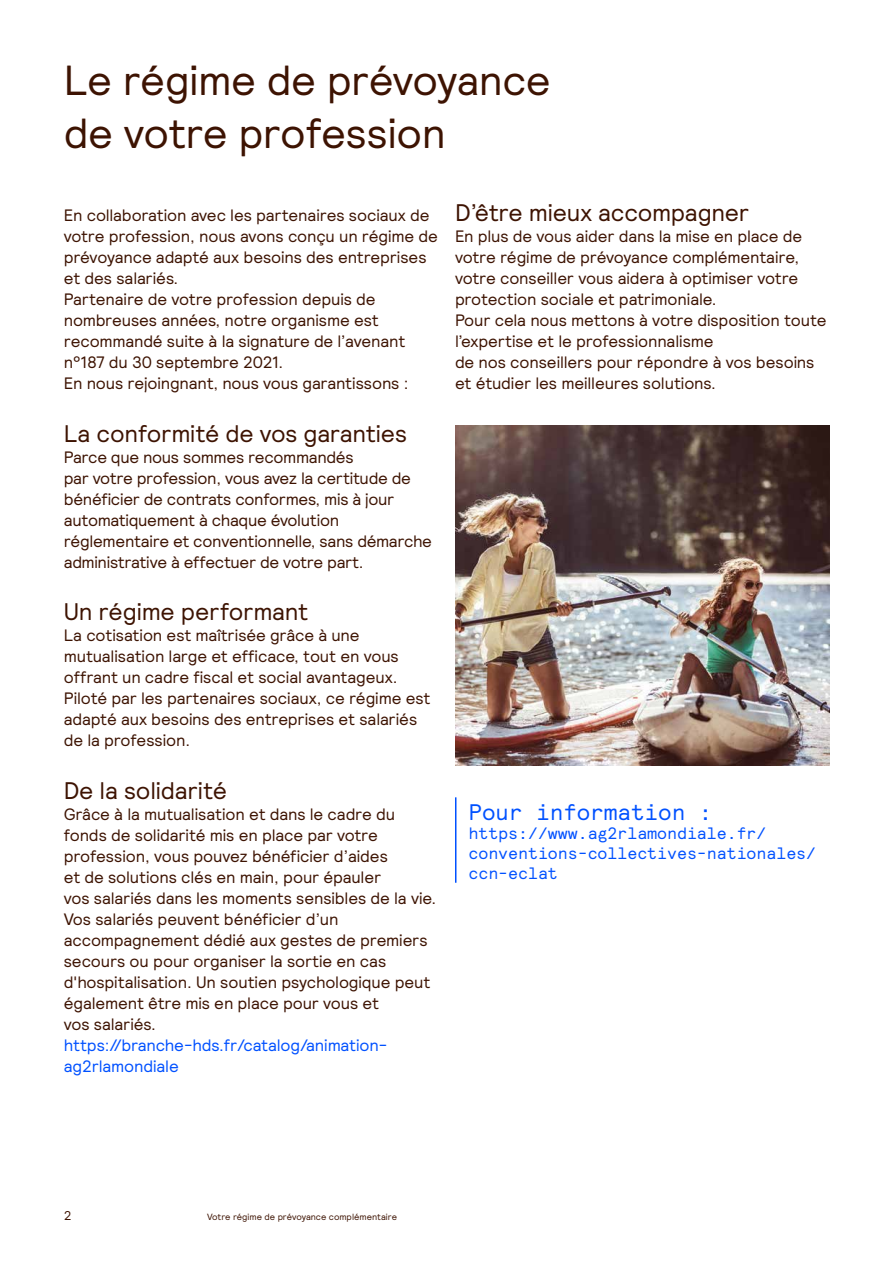
<style>
.page{position:relative;width:893px;height:1263px;background:#fff}
.page>*{position:absolute;margin:0;border:0;box-sizing:border-box;transform-origin:0 0}
.t1{font:42px/52.5px "Relative";letter-spacing:-.015em;color:#3d1302}
.t2{font:24px "Relative";letter-spacing:-.01em;color:#3d1302}
.t3{font:22.5px "Relative Mono 10 Pitch";color:#0051ff}
.t4{font:16.5px/21px "Relative";letter-spacing:-.01em;color:#3d1302}
.t5{font:16.5px/19.5px "Relative Mono 10 Pitch";color:#0051ff}
.t6{font:16.5px/21px "Relative";letter-spacing:-.01em;color:#0051ff}
.t7{font:12.75px "Relative";color:#3d1302}
.t8{font:9px "Relative";color:#3d1302}
</style>
<div class="page">
<hr style="left:455px;top:797px;width:1px;height:86px;background:#0051ff">
<img style="left:455px;top:425px;width:374px;height:340px">
<h1 class="t1" style="left:64px;top:53px;width:489px">Le régime de prévoyance de votre profession</h1>
<p class="t4" style="left:64px;top:204px;width:376px">En collaboration avec les partenaires sociaux de votre profession, nous avons conçu un régime de prévoyance adapté aux besoins des entreprises et des salariés.<br>Partenaire de votre profession depuis de nombreuses années, notre organisme est recommandé suite à la signature de l’avenant n°187 du 30 septembre 2021.<br>En nous rejoingnant, nous vous garantissons :</p>
<h2 class="t2" style="left:64px;top:418px;width:345px">La conformité de vos garanties</h2>
<p class="t4" style="left:64px;top:446px;width:370px">Parce que nous sommes recommandés<br>par votre profession, vous avez la certitude de bénéficier de contrats conformes, mis à jour automatiquement à chaque évolution réglementaire et conventionnelle, sans démarche administrative à effectuer de votre part.</p>
<h2 class="t2" style="left:64px;top:596px;width:246px">Un régime performant</h2>
<p class="t4" style="left:64px;top:624px;width:368px">La cotisation est maîtrisée grâce à une mutualisation large et efficace, tout en vous offrant un cadre fiscal et social avantageux.<br>Piloté par les partenaires sociaux, ce régime est adapté aux besoins des entreprises et salariés de la profession.</p>
<h2 class="t2" style="left:64px;top:775px;width:165px">De la solidarité</h2>
<p class="t4" style="left:64px;top:803px;width:374px">Grâce à la mutualisation et dans le cadre du fonds de solidarité mis en place par votre profession, vous pouvez bénéficier d’aides<br>et de solutions clés en main, pour épauler<br>vos salariés dans les moments sensibles de la vie.<br>Vos salariés peuvent bénéficier d’un accompagnement dédié aux gestes de premiers secours ou pour organiser la sortie en cas d'hospitalisation. Un soutien psychologique peut également être mis en place pour vous et<br>vos salariés.</p>
<p class="t6" style="left:64px;top:1034px;width:325px">https://branche-hds.fr/catalog/animation&shy;ag2rlamondiale</p>
<h2 class="t2" style="left:455px;top:197px;width:296px">D’être mieux accompagner</h2>
<p class="t4" style="left:455px;top:225px;width:373px">En plus de vous aider dans la mise en place de votre régime de prévoyance complémentaire, votre conseiller vous aidera à optimiser votre protection sociale et patrimoniale.<br>Pour cela nous mettons à votre disposition toute l’expertise et le professionnalisme<br>de nos conseillers pour répondre à vos besoins et étudier les meilleures solutions.</p>
<h3 class="t3" style="left:468px;top:797px;width:245px">Pour information :</h3>
<p class="t5" style="left:468px;top:824px;width:349px">https://www.ag2rlamondiale.fr/ conventions-collectives-nationales/ ccn-eclat</p>
<p class="t7" style="left:64px;top:1208px;width:9px">2</p>
<p class="t8" style="left:207px;top:1211px;width:191px">Votre régime de prévoyance complémentaire</p>
</div>
